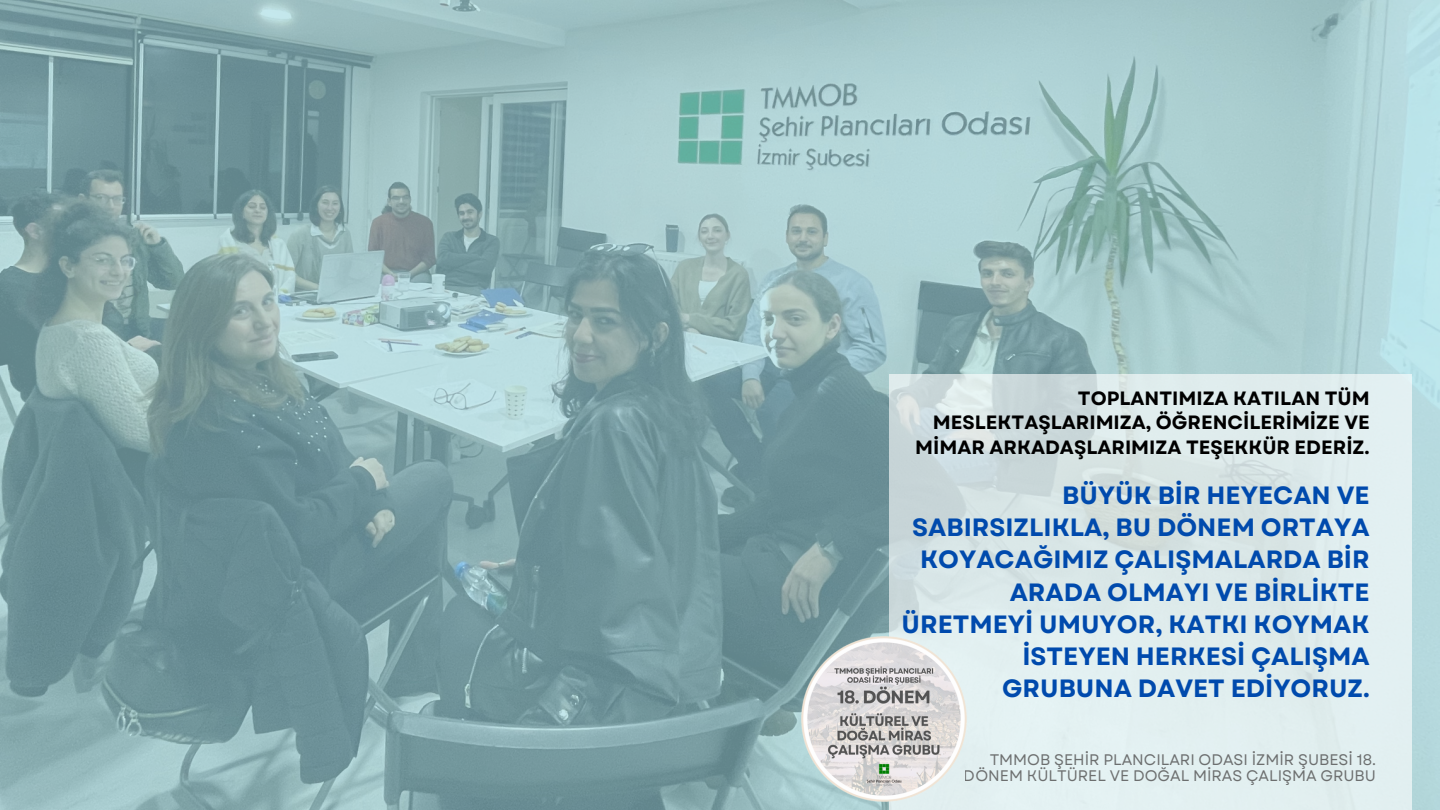
<style>
.page{position:relative;width:1440px;height:810px;background:#fff}
.page>*{position:absolute;margin:0;border:0;box-sizing:border-box;transform-origin:0 0}
.t1{font:700 25px/32.2px "Garet";color:#004aad;text-align:right}
.t2{font:700 19.2px/24.5px "Garet";color:#000;text-align:right}
.t3{font:15.3px/16.5px "Garet";color:#545454;text-align:right}
</style>
<div class="page">
<img style="left:0;top:0;width:1440px;height:810px">
<svg style="left:889px;top:374px;width:522px;height:436px;background:#dbe9ea"></svg>
<img style="left:789px;top:624px;width:189px;height:186px">
<h2 class="t2" style="left:915px;top:386px;width:456px">TOPLANTIMIZA KATILAN TÜM<br>MESLEKTAŞLARIMIZA, ÖĞRENCİLERİMİZE VE<br>MİMAR ARKADAŞLARIMIZA TEŞEKKÜR EDERİZ.</h2>
<p class="t1" style="left:902px;top:479px;width:470px">BÜYÜK BİR HEYECAN VE<br>SABIRSIZLIKLA, BU DÖNEM ORTAYA<br>KOYACAĞIMIZ ÇALIŞMALARDA BİR<br>ARADA OLMAYI VE BİRLİKTE<br>ÜRETMEYİ UMUYOR, KATKI KOYMAK<br>İSTEYEN HERKESİ ÇALIŞMA<br>GRUBUNA DAVET EDİYORUZ.</p>
<p class="t3" style="left:964px;top:751px;width:414px">TMMOB ŞEHİR PLANCILARI ODASI İZMİR ŞUBESİ 18.<br>DÖNEM KÜLTÜREL VE DOĞAL MİRAS ÇALIŞMA GRUBU</p>
</div>
